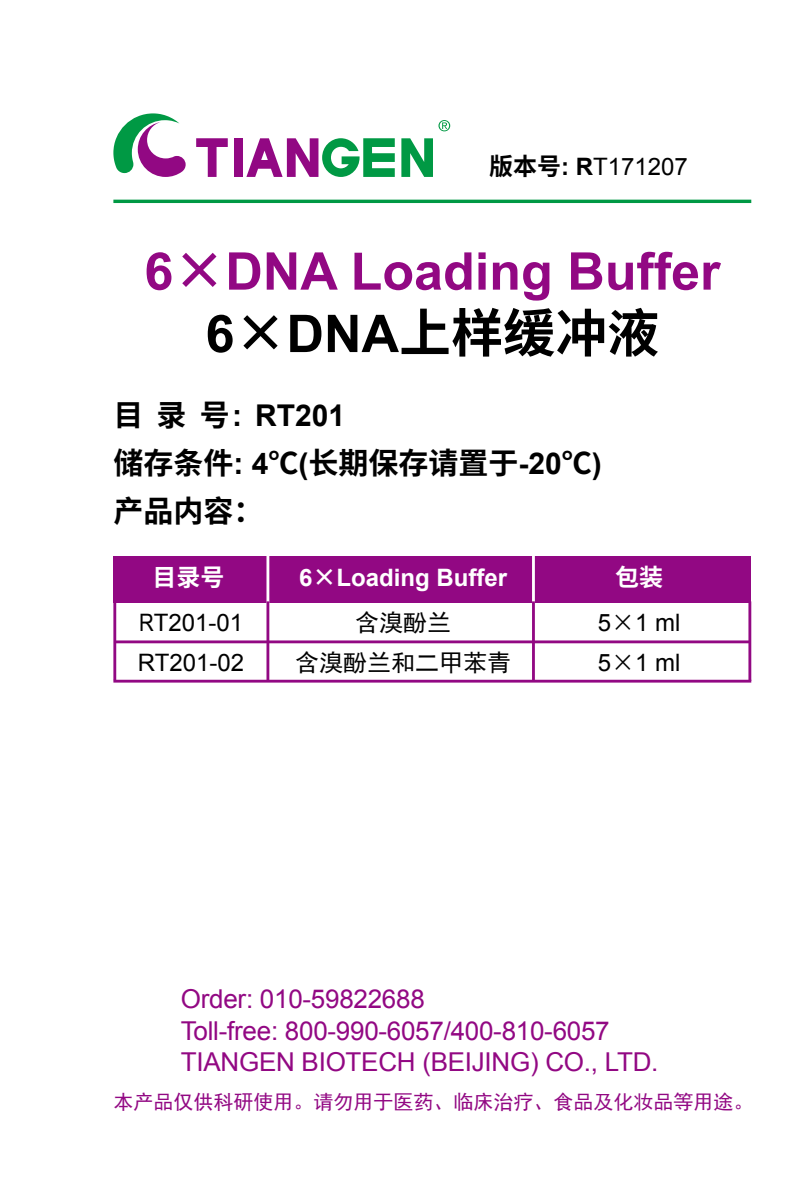
<style>
.page{position:relative;width:808px;height:1191px;background:#fff}
.page>*{position:absolute;margin:0;border:0;box-sizing:border-box;transform-origin:0 0}
.t1{font:700 52px "Arial";color:#920883}
.t2{font:700 52px "Source Han Sans CN";color:#000}
.t3{font:700 30px/48px "Source Han Sans CN";color:#000}
.t4{font:700 30px "Arial";color:#000}
.t5{font:26px/31.2px "Arial";letter-spacing:-.01em;color:#920883}
.t6{font:24px "Arial";color:#000}
.t7{font:700 24px "Arial";color:#fff}
.t8{font:24px "Sim Hei";color:#000}
.t9{font:24px "Arial";color:#000;scale:.85 1}
.t10{font:700 24px "Source Han Sans CN";color:#fff}
.t11{font:20px "Sim Hei";color:#920883}
.s1{font-family:"Source Han Sans CN";font-weight:700}
.s2{font-weight:700}
.s3{font-family:"Source Han Sans CN"}
.s4{font-family:"Arial"}
.s5{font-family:"Sim Hei"}
</style>
<div class="page">
<hr style="left:113px;top:200px;width:638px;height:3px;background:#094">
<svg style="left:113px;top:113px;width:73px;height:64px"></svg>
<div style="left:234px;top:138px;width:9px;height:39px;background:#920883"></div>
<svg style="left:401px;top:138px;width:32px;height:39px"></svg>
<svg style="left:196px;top:138px;width:32px;height:39px"></svg>
<svg style="left:246px;top:138px;width:149px;height:39px"></svg>
<svg style="left:438px;top:120px;width:12px;height:11px"></svg>
<div style="left:113px;top:556px;width:638px;height:46px;background:#920883"></div>
<hr style="left:114px;top:640px;width:636px;height:3px;background:#920883">
<hr style="left:113px;top:680px;width:638px;height:2px;background:#920883">
<hr style="left:113px;top:601px;width:3px;height:79px;background:#920883">
<hr style="left:532px;top:554px;width:3px;height:51px;background:#fff">
<hr style="left:532px;top:601px;width:3px;height:80px;background:#920883">
<hr style="left:748px;top:601px;width:3px;height:80px;background:#920883">
<hr style="left:266px;top:554px;width:3px;height:51px;background:#fff">
<hr style="left:266px;top:601px;width:3px;height:79px;background:#920883">
<p class="t6" style="left:489px;top:150px;width:200px"><span class="s1">版本号</span><span class="s2">: R</span>T171207</p>
<h1 class="t1" style="left:144px;top:237px;width:577px">6<span class="s3">×</span>DNA Loading Buffer</h1>
<h1 class="t2" style="left:206px;top:304px;width:455px"><span class="s4">6</span>×<span class="s4">DNA</span>上样缓冲液</h1>
<p class="t4" style="left:113px;top:395px;width:233px"><span class="s3">目录号</span>: RT201</p>
<p class="t3" style="left:113px;top:439px;width:490px">储存条件<span class="s4">: 4</span>℃<span class="s4">(</span>长期保存请置于<span class="s4">-20</span>℃<span class="s4">)</span>产品内容：</p>
<p class="t10" style="left:152px;top:564px;width:73px">目录号</p>
<p class="t7" style="left:299px;top:562px;width:210px">6<span class="s3">×</span>Loading Buffer</p>
<p class="t10" style="left:615px;top:564px;width:49px">包装</p>
<p class="t9" style="left:139px;top:607px;width:124px">RT201-01</p>
<p class="t8" style="left:355px;top:611px;width:97px">含溴酚兰</p>
<p class="t6" style="left:598px;top:607px;width:84px">5<span class="s5">×</span>1 ml</p>
<p class="t6" style="left:138px;top:647px;width:108px">RT201-02</p>
<p class="t8" style="left:295px;top:651px;width:217px">含溴酚兰和二甲苯青</p>
<p class="t6" style="left:598px;top:647px;width:84px">5<span class="s5">×</span>1 ml</p>
<p class="t5" style="left:181px;top:984px;width:479px">Order: 010-59822688<br>Toll-free: 800-990-6057/400-810-6057<br>TIANGEN BIOTECH (BEIJING) CO., LTD.</p>
<p class="t11" style="left:113px;top:1091px;width:641px">本产品仅供科研使用。请勿用于医药、临床治疗、食品及化妆品等用途。</p>
</div>
